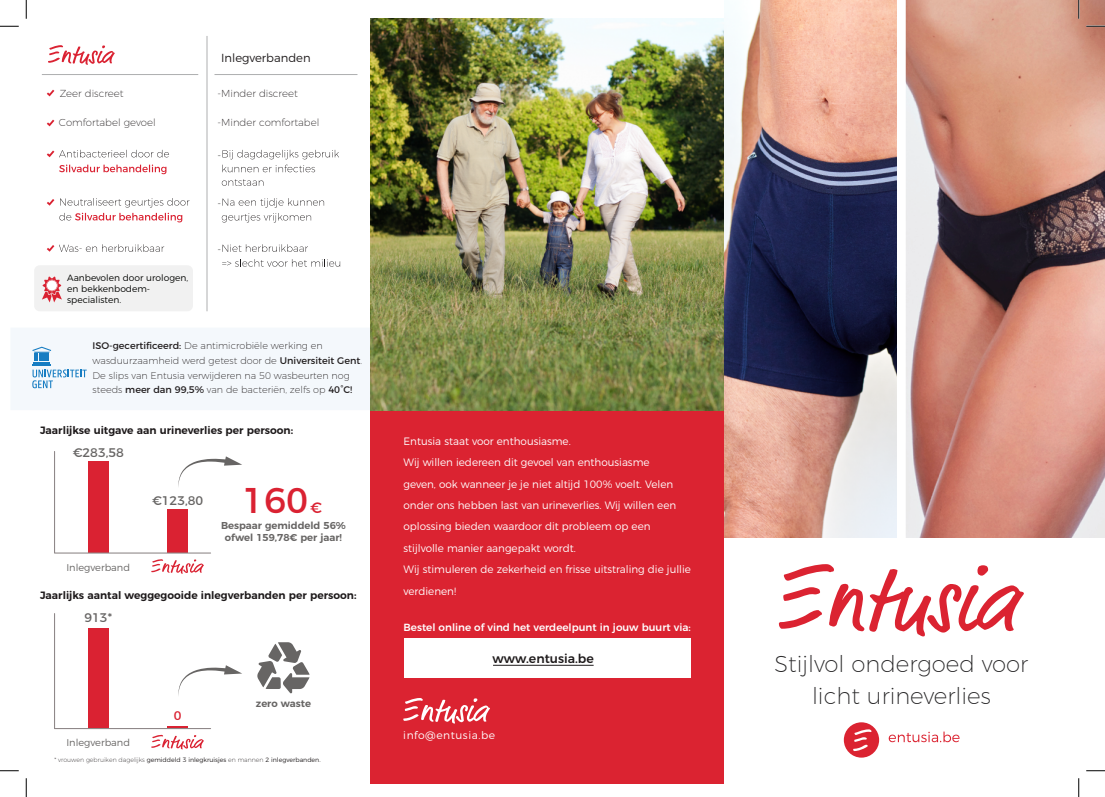
<style>
.page{position:relative;width:1105px;height:797px;background:#fff}
.page>*{position:absolute;margin:0;border:0;box-sizing:border-box;transform-origin:0 0}
.t1{font:35.75px "Montserrat";color:#da2232}
.t2{font:200 23px/32.5px "Montserrat";color:#252425;text-align:center}
.t3{font:15.12px "Montserrat";color:#da2232}
.t4{font:12.5px "Montserrat";color:#676564}
.t5{font:500 12.5px "Montserrat";color:#1e1a1b}
.t6{font:12.5px "Montserrat";color:#da2232}
.t7{font:300 11.62px "Montserrat";color:#1e1a1b}
.t8{font:300 10.75px "Montserrat";letter-spacing:.05em;color:#fff}
.t9{font:300 10.62px/21.4px "Montserrat";color:#fff}
.t10{font:600 10.62px "Montserrat";color:#1e1a1b}
.t11{font:500 10.38px "Montserrat";color:#fff}
.t12{font:200 10.38px "Montserrat";color:#040503}
.t13{font:200 10.12px "Montserrat";color:#211d1e}
.t14{font:600 10px/12px "Montserrat";color:#676564;text-align:center}
.t15{font:300 9.88px "Montserrat";color:#676564}
.t16{font:200 9.62px/14.6px "Montserrat";color:#211d1e}
.t17{font:300 9.12px/10.9px "Montserrat";color:#040503}
.t18{font:300 6.25px "Montserrat";color:#211d1e}
.s1{font-weight:400}
.s2{font-weight:200}
</style>
<div class="page">
<div style="left:370px;top:410px;width:355px;height:373px;background:#db2331"></div>
<svg style="left:403px;top:698px;width:87px;height:25px"></svg>
<div style="left:404px;top:638px;width:287px;height:40px;background:#fff"></div>
<hr style="left:493px;top:665px;width:101px;height:1px;background:#1e1a1b">
<img style="left:370px;top:19px;width:355px;height:391px">
<div style="left:10px;top:327px;width:360px;height:83px;background:#f4f8fc"></div>
<img style="left:725px;top:0;width:172px;height:538px">
<img style="left:906px;top:0;width:199px;height:538px">
<svg style="left:778px;top:564px;width:246px;height:72px"></svg>
<svg style="left:889px;top:731px;width:71px;height:11px"></svg>
<div style="left:844px;top:722px;width:35px;height:35px;background:#db2331;border-radius:50%"></div>
<svg style="left:853px;top:729px;width:18px;height:22px"></svg>
<svg style="left:32px;top:347px;width:55px;height:41px"></svg>
<svg style="left:54px;top:451px;width:188px;height:122px"></svg>
<svg style="left:257px;top:642px;width:53px;height:51px"></svg>
<svg style="left:54px;top:613px;width:188px;height:136px"></svg>
<hr style="left:42px;top:74px;width:156px;height:1px;background:#aeafb0">
<hr style="left:214px;top:74px;width:143px;height:1px;background:#aeafb0">
<hr style="left:207px;top:36px;width:1px;height:275px;background:#aeafb0">
<svg style="left:48px;top:45px;width:67px;height:20px"></svg>
<svg style="left:222px;top:259px;width:118px;height:8px"></svg>
<svg style="left:222px;top:244px;width:86px;height:8px"></svg>
<svg style="left:222px;top:198px;width:102px;height:24px"></svg>
<svg style="left:222px;top:179px;width:41px;height:7px"></svg>
<svg style="left:222px;top:165px;width:93px;height:7px"></svg>
<svg style="left:222px;top:150px;width:117px;height:9px"></svg>
<svg style="left:46px;top:89px;width:9px;height:8px"></svg>
<svg style="left:46px;top:119px;width:9px;height:8px"></svg>
<svg style="left:46px;top:149px;width:123px;height:25px"></svg>
<svg style="left:59px;top:213px;width:123px;height:9px"></svg>
<svg style="left:47px;top:198px;width:143px;height:9px"></svg>
<svg style="left:46px;top:244px;width:118px;height:8px"></svg>
<div style="left:34px;top:265px;width:159px;height:46px;background:#f1f1f1;border-radius:6px"></div>
<svg style="left:42px;top:276px;width:20px;height:26px"></svg>
<div style="left:47px;top:280px;width:10px;height:10px;background:#fff;border-radius:50%"></div>
<svg style="left:0;top:25px;width:19px;height:2px"></svg>
<svg style="left:1086px;top:25px;width:19px;height:2px"></svg>
<svg style="left:0;top:770px;width:19px;height:1px"></svg>
<svg style="left:1086px;top:770px;width:19px;height:1px"></svg>
<svg style="left:25px;top:0;width:2px;height:19px"></svg>
<svg style="left:25px;top:778px;width:2px;height:19px"></svg>
<svg style="left:1078px;top:0;width:1px;height:19px"></svg>
<svg style="left:1078px;top:778px;width:1px;height:19px"></svg>
<p class="t13" style="left:60px;top:86px;width:65px">Zeer discreet</p>
<p class="t13" style="left:59px;top:115px;width:98px">Comfortabel gevoel</p>
<p class="t17" style="left:67px;top:272px;width:123px">Aanbevolen door urologen, en bekkenbodem&shy;specialisten.</p>
<p class="t7" style="left:221px;top:49px;width:91px">Inlegverbanden</p>
<p class="t13" style="left:217px;top:86px;width:82px">-Minder discreet</p>
<p class="t13" style="left:217px;top:115px;width:103px">-Minder comfortabel</p>
<p class="t12" style="left:217px;top:147px;width:5px">-</p>
<p class="t12" style="left:217px;top:195px;width:5px">-</p>
<p class="t12" style="left:217px;top:241px;width:5px">-</p>
<p class="t16" style="left:93px;top:338px;width:271px"><span class="s1">ISO-gecertificeerd:</span> De antimicrobiële werking en wasduurzaamheid werd getest door de <span class="s1">Universiteit Gent</span>.<br>De slips van Entusia verwijderen na 50 wasbeurten nog steeds <span class="s1">meer dan 99,5%</span> van de bacteriën, zelfs op <span class="s1">40°C!</span></p>
<p class="t10" style="left:40px;top:421px;width:255px">Jaarlijkse uitgave aan urineverlies per persoon:</p>
<p class="t4" style="left:73px;top:443px;width:53px">€283,58</p>
<p class="t15" style="left:66px;top:559px;width:65px">Inlegverband</p>
<p class="t4" style="left:152px;top:491px;width:53px">€123,80</p>
<h1 class="t1" style="left:242px;top:472px;width:68px">160</h1>
<h3 class="t3" style="left:310px;top:495px;width:13px">€</h3>
<p class="t14" style="left:221px;top:518px;width:126px">Bespaar gemiddeld 56% ofwel 159,78€ per jaar!</p>
<p class="t10" style="left:40px;top:586px;width:318px">Jaarlijks aantal weggegooide inlegverbanden per persoon:</p>
<p class="t4" style="left:85px;top:607px;width:29px">913*</p>
<p class="t15" style="left:66px;top:735px;width:65px">Inlegverband</p>
<p class="t6" style="left:174px;top:705px;width:9px">0</p>
<p class="t14" style="left:256px;top:696px;width:57px">zero waste</p>
<p class="t18" style="left:54px;top:755px;width:268px"><span class="s2">* vrouwen gebruiken dagelijks</span> gemiddeld 3 inlegkruisjes <span class="s2">en mannen</span> 2 inlegverbanden.</p>
<p class="t9" style="left:404px;top:429px;width:289px">Entusia staat voor enthousiasme.<br>Wij willen iedereen dit gevoel van enthousiasme<br>geven, ook wanneer je je niet altijd 100% voelt. Velen onder ons hebben last van urineverlies. Wij willen een oplossing bieden waardoor dit probleem op een stijlvolle manier aangepakt wordt.<br>Wij stimuleren de zekerheid en frisse uitstraling die jullie verdienen!</p>
<p class="t11" style="left:404px;top:619px;width:289px">Bestel online of vind het verdeelpunt in jouw buurt via:</p>
<p class="t5" style="left:492px;top:648px;width:103px">www.entusia.be</p>
<p class="t8" style="left:403px;top:726px;width:93px">info@entusia.be</p>
<h2 class="t2" style="left:774px;top:645px;width:255px">Stijlvol ondergoed voor licht urineverlies</h2>
</div>
